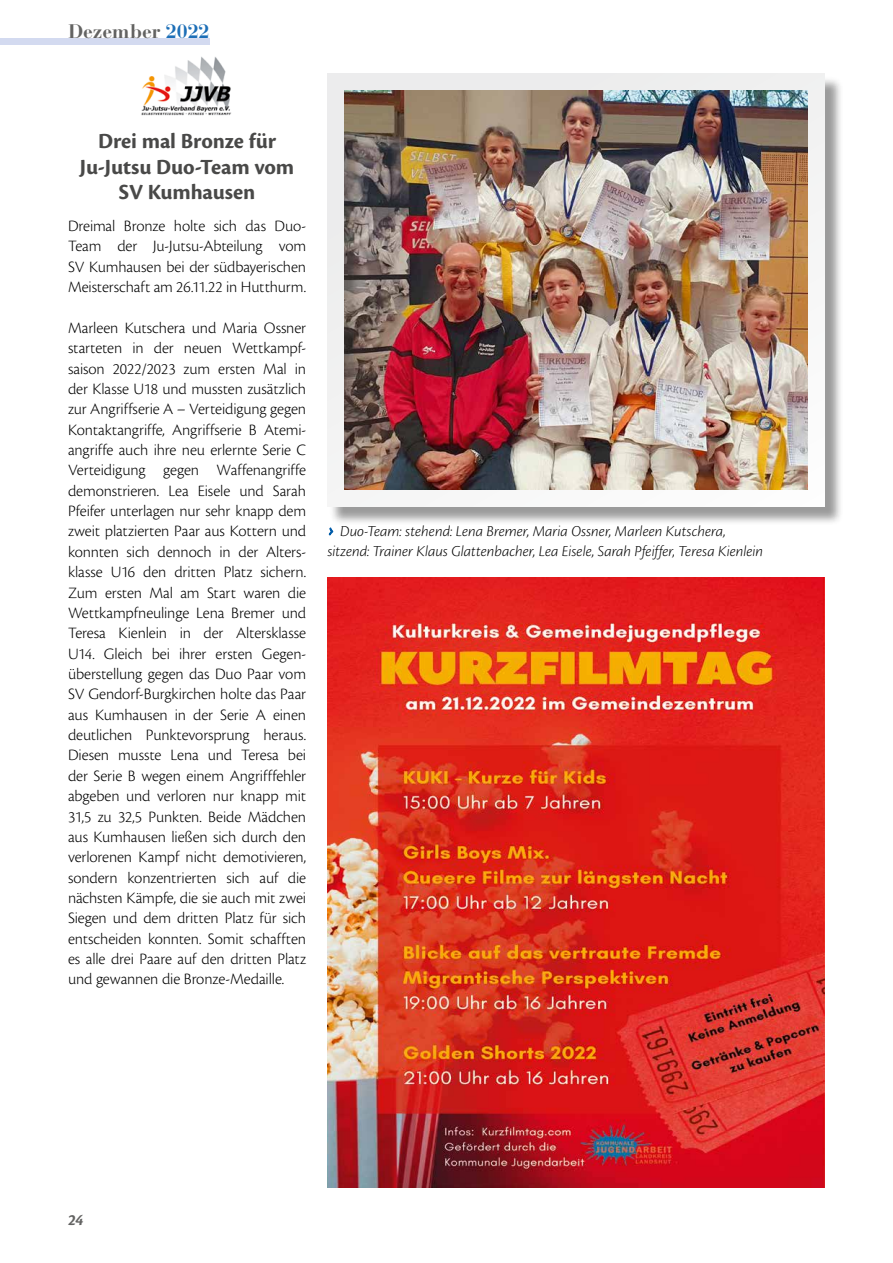
<style>
.page{position:relative;width:893px;height:1263px;background:#fff}
.page>*{position:absolute;margin:0;border:0;box-sizing:border-box;transform-origin:0 0}
.t1{font:700 22.5px/25.5px "Cronos Pro";letter-spacing:-.01em;color:#494948;text-align:center}
.t2{font:700 19.5px "Bauer Bodoni Std";color:#636362}
.t3{font:300 16.5px/20.4px "Cronos Pro";letter-spacing:-.01em;color:#000;text-align:justify}
.t4{font:italic 700 16.5px "Cronos Pro";color:#636362}
.t5{font:italic 300 15.75px/20.4px "Cronos Pro";color:#000}
.s1{color:#1d6fb7}
</style>
<div class="page">
<div style="left:0;top:38px;width:210px;height:6px;background:#d3daf0"></div>
<img style="left:141px;top:56px;width:90px;height:60px">
<div style="left:330px;top:76px;width:514px;height:449px;background:#000;opacity:.4"></div>
<div style="left:327px;top:74px;width:498px;height:433px;background:#f3f3f3"></div>
<img style="left:344px;top:91px;width:464px;height:399px">
<img style="left:327px;top:577px;width:498px;height:610px">
<p class="t2" style="left:68px;top:20px;width:143px">Dezember <span class="s1">2022</span></p>
<h1 class="t1" style="left:80px;top:129px;width:216px">Drei mal Bronze für<br>Ju-Jutsu Duo-Team vom<br>SV Kumhausen</h1>
<p class="t3" style="left:68px;top:216px;width:240px">Dreimal Bronze holte sich das Duo-Team der Ju-Jutsu-Abteilung vom SV Kumhausen bei der südbayerischen Meisterschaft am 26.11.22 in Hutthurm.</p>
<p class="t3" style="left:68px;top:317px;width:240px">Marleen Kutschera und Maria Ossner starteten in der neuen Wettkampf&shy;saison 2022/2023 zum ersten Mal in der Klasse U18 und mussten zusätzlich zur Angriffserie A – Verteidigung gegen Kontaktangriffe, Angriffserie B Atemi&shy;angriffe auch ihre neu erlernte Serie C Verteidigung gegen Waffenangriffe demonstrieren. Lea Eisele und Sarah Pfeifer unterlagen nur sehr knapp dem zweit platzierten Paar aus Kottern und konnten sich dennoch in der Alters&shy;klasse U16 den dritten Platz sichern.<br>Zum ersten Mal am Start waren die Wettkampfneulinge Lena Bremer und Teresa Kienlein in der Altersklasse U14. Gleich bei ihrer ersten Gegen&shy;überstellung gegen das Duo Paar vom SV Gendorf-Burgkirchen holte das Paar aus Kumhausen in der Serie A einen deutlichen Punktevorsprung heraus.<br>Diesen musste Lena und Teresa bei der Serie B wegen einem Angrifffehler abgeben und verloren nur knapp mit 31,5 zu 32,5 Punkten. Beide Mädchen aus Kumhausen ließen sich durch den verlorenen Kampf nicht demotivieren, sondern konzentrierten sich auf die nächsten Kämpfe, die sie auch mit zwei Siegen und dem dritten Platz für sich entscheiden konnten. Somit schafften es alle drei Paare auf den dritten Platz und gewannen die Bronze-Medaille.</p>
<p class="t5" style="left:327px;top:521px;width:437px;text-indent:13px">Duo-Team: stehend: Lena Bremer, Maria Ossner, Marleen Kutschera, sitzend: Trainer Klaus Glattenbacher, Lea Eisele, Sarah Pfeiffer, Teresa Kienlein</p>
<p class="t4" style="left:68px;top:1210px;width:17px">24</p>
</div>
